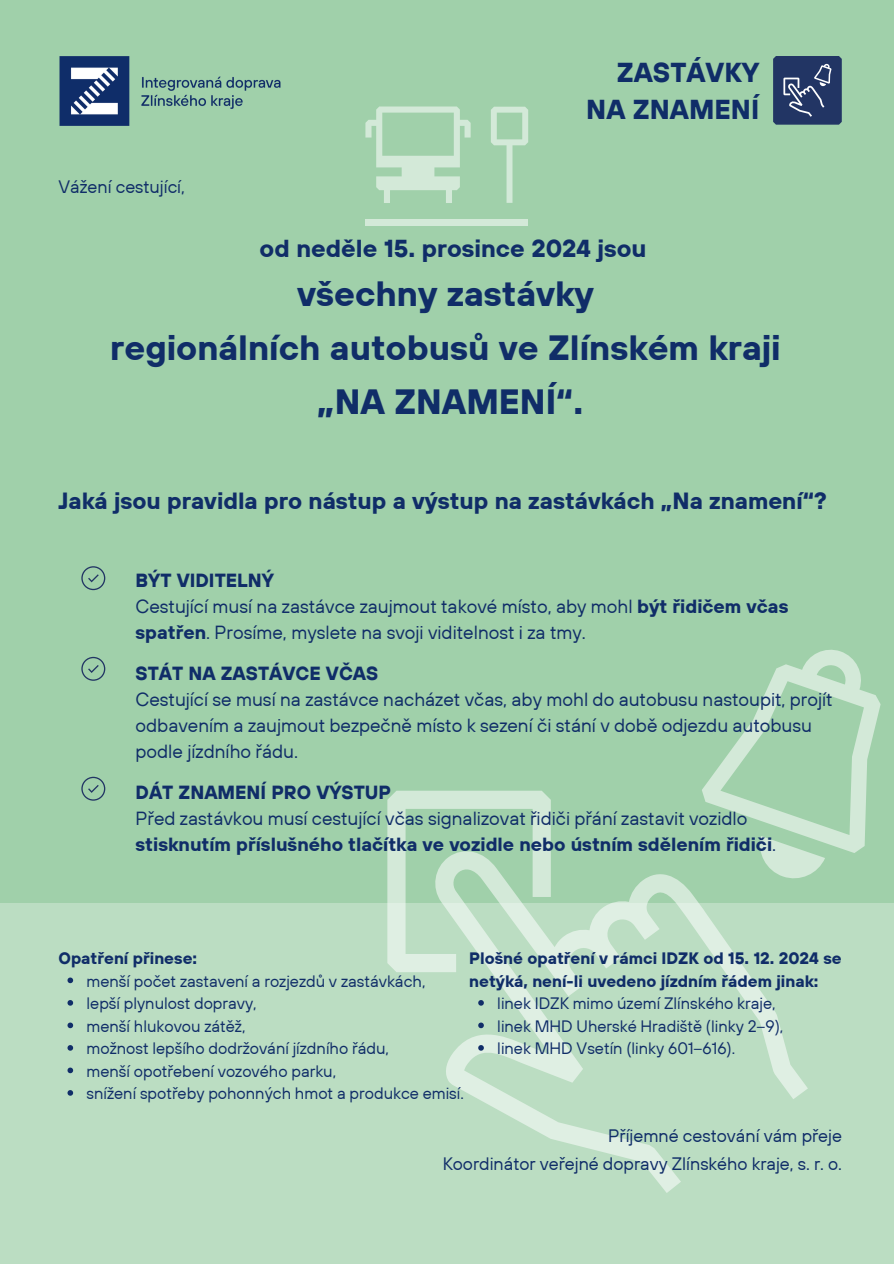
<style>
.page{position:relative;width:894px;height:1264px;background:#fff}
.page>*{position:absolute;margin:0;border:0;box-sizing:border-box;transform-origin:0 0}
.t1{font:700 34.95px/54px "TT Hoves";color:#102d68;text-align:center}
.t2{font:700 27.3px/38px "TT Hoves";color:#102d68;text-align:right}
.t3{font:700 24.45px "TT Hoves";color:#102d68}
.t4{font:700 23.4px "TT Hoves";color:#102d68}
.t5{font:18.9px/26px "TT Hoves";color:#102d68}
.t6{font:700 18.9px/26px "TT Hoves";color:#102d68}
.t7{font:18px/28.2px "TT Hoves";color:#102d68;text-align:right}
.t8{font:16.5px "TT Hoves";color:#102d68}
.t9{font:700 16.5px/22.5px "TT Hoves";color:#102d68}
.s1{font-weight:700}
.s2{font-weight:400}
</style>
<div class="page">
<div style="left:0;top:0;width:893px;height:1263px;background:#a0d0aa"></div>
<svg style="left:365px;top:106px;width:163px;height:120px"></svg>
<svg style="left:365px;top:106px;width:105px;height:97px"></svg>
<svg style="left:490px;top:107px;width:38px;height:96px"></svg>
<div style="left:365px;top:219px;width:163px;height:6px;background:#d3e9d8"></div>
<svg style="left:550px;top:850px;width:149px;height:53px"></svg>
<svg style="left:387px;top:790px;width:163px;height:113px"></svg>
<svg style="left:702px;top:649px;width:178px;height:230px"></svg>
<div style="left:0;top:903px;width:893px;height:360px;background:#bbddc2"></div>
<img style="left:59px;top:56px;width:222px;height:70px">
<svg style="left:773px;top:56px;width:68px;height:69px;background:#354771"></svg>
<svg style="left:81px;top:566px;width:24px;height:24px"></svg>
<svg style="left:81px;top:657px;width:24px;height:23px"></svg>
<svg style="left:81px;top:776px;width:24px;height:24px"></svg>
<svg style="left:478px;top:1000px;width:5px;height:5px"></svg>
<svg style="left:478px;top:1022px;width:5px;height:6px"></svg>
<svg style="left:478px;top:1045px;width:5px;height:5px"></svg>
<svg style="left:67px;top:977px;width:6px;height:6px"></svg>
<svg style="left:67px;top:1000px;width:6px;height:5px"></svg>
<svg style="left:67px;top:1022px;width:6px;height:6px"></svg>
<svg style="left:67px;top:1045px;width:6px;height:5px"></svg>
<svg style="left:67px;top:1067px;width:6px;height:6px"></svg>
<svg style="left:67px;top:1090px;width:6px;height:5px"></svg>
<p class="t7" style="left:58px;top:172px;width:128px">Vážení cestující,</p>
<h1 class="t2" style="left:586px;top:52px;width:174px">ZASTÁVKY<br>NA ZNAMENÍ</h1>
<h2 class="t3" style="left:259px;top:233px;width:388px">od neděle 15. prosince 2024 jsou</h2>
<h2 class="t1" style="left:110px;top:265px;width:671px">všechny zastávky<br>regionálních autobusů ve Zlínském kraji „NA ZNAMENÍ“.</h2>
<p class="t4" style="left:58px;top:486px;width:769px">Jaká jsou pravidla pro nástup a výstup na zastávkách „Na znamení“?</p>
<h3 class="t5" style="left:135px;top:567px;width:654px"><span class="s1">BÝT VIDITELNÝ<br></span>Cestující musí na zastávce zaujmout takové místo, aby mohl <span class="s1">být řidičem včas spatřen</span>. Prosíme, myslete na svoji viditelnost i za tmy.</h3>
<h4 class="t5" style="left:135px;top:660px;width:698px"><span class="s1">STÁT NA ZASTÁVCE VČAS<br></span>Cestující se musí na zastávce nacházet včas, aby mohl do autobusu nastoupit, projít odbavením a zaujmout bezpečně místo k sezení či stání v době odjezdu autobusu podle jízdního řádu.</h4>
<h4 class="t6" style="left:135px;top:779px;width:642px">DÁT ZNAMENÍ PRO VÝSTUP<br><span class="s2">Před zastávkou musí cestující včas signalizovat řidiči přání zastavit vozidlo </span>stisknutím příslušného tlačítka ve vozidle nebo ústním sdělením řidiči<span class="s2">.</span></h4>
<p class="t9" style="left:58px;top:946px;width:140px">Opatření přinese:</p>
<p class="t8" style="left:86px;top:970px;width:340px">menší počet zastavení a rozjezdů v zastávkách,</p>
<p class="t8" style="left:86px;top:992px;width:172px">lepší plynulost dopravy,</p>
<p class="t8" style="left:86px;top:1015px;width:160px">menší hlukovou zátěž,</p>
<p class="t8" style="left:86px;top:1037px;width:304px">možnost lepšího dodržování jízdního řádu,</p>
<h5 class="t8" style="left:86px;top:1060px;width:251px">menší opotřebení vozového parku,</h5>
<p class="t8" style="left:86px;top:1082px;width:379px">snížení spotřeby pohonných hmot a produkce emisí.</p>
<h4 class="t9" style="left:469px;top:946px;width:374px">Plošné opatření v rámci IDZK od 15. 12. 2024 se netýká, není-li uvedeno jízdním řádem jinak:</h4>
<h4 class="t8" style="left:497px;top:992px;width:280px">linek IDZK mimo území Zlínského kraje,</h4>
<h5 class="t8" style="left:497px;top:1015px;width:287px">linek MHD Uherské Hradiště (linky 2–9),</h5>
<p class="t8" style="left:497px;top:1037px;width:239px">linek MHD Vsetín (linky 601–616).</p>
<h4 class="t7" style="left:442px;top:1121px;width:400px">Příjemné cestování vám přeje<br>Koordinátor veřejné dopravy Zlínského kraje, s. r. o.</h4>
</div>
